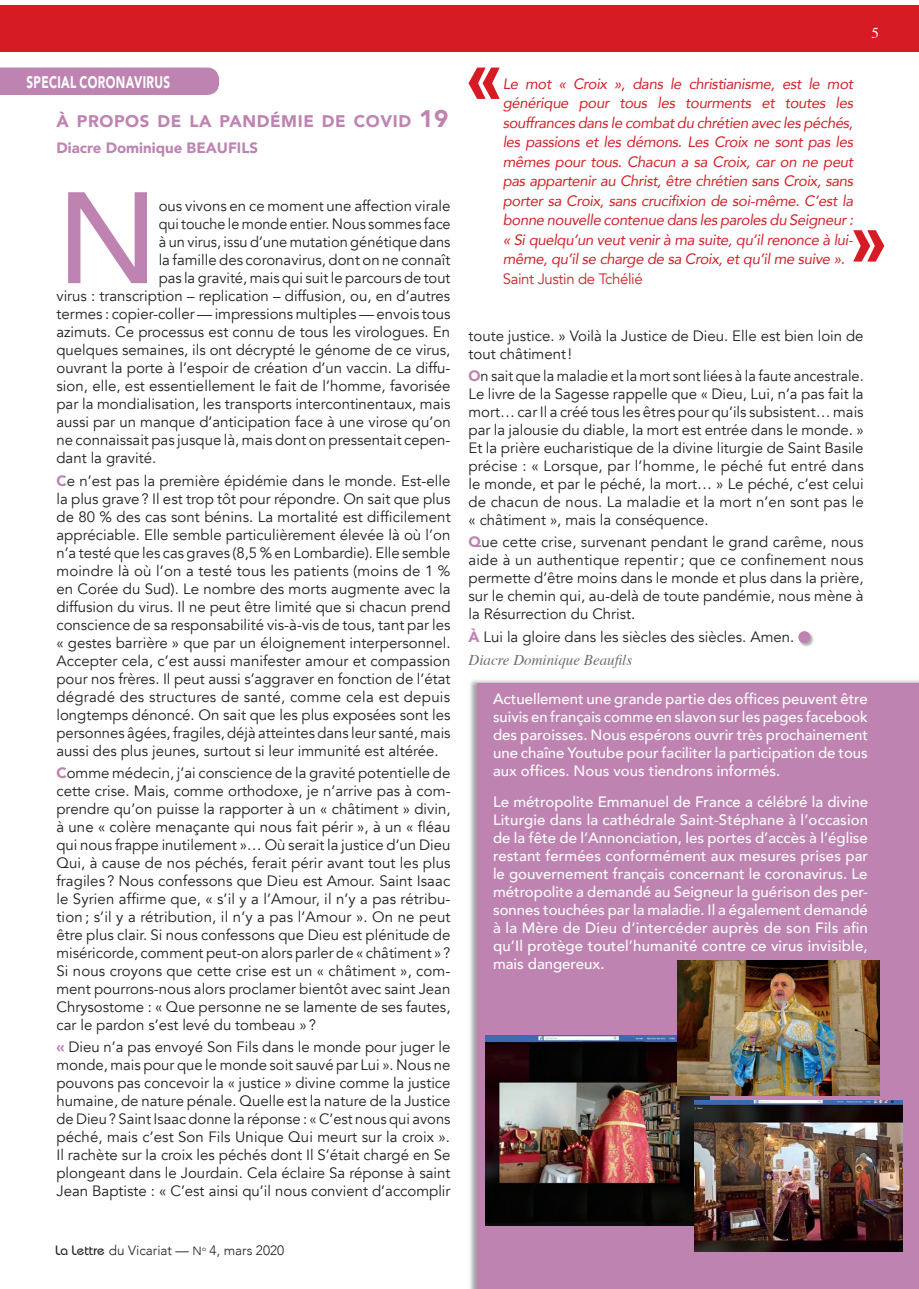
<style>
.page{position:relative;width:919px;height:1289px;background:#fff}
.page>*{position:absolute;margin:0;border:0;box-sizing:border-box;transform-origin:0 0}
.t1{font:500 128.4px "Avenir";color:#bf83b1}
.t2{font:900 16.8px "Avenir";letter-spacing:.035em;color:#bf83b1}
.t3{font:900 16.8px "Avenir";letter-spacing:.03em;color:#fff;scale:.69 1}
.t4{font:15px/18px "Avenir";color:#231f20;text-align:justify}
.t5{font:500 15px/18px "Avenir";color:#fff;text-align:justify}
.t6{font:italic 15px/19.5px "Avenir";letter-spacing:-.025em;color:#d1232a;text-align:justify}
.t7{font:15px "Avenir";color:#231f20;scale:.96 1}
.t8{font:900 15px "Avenir";color:#bf83b1}
.t9{font:italic 15px "Times";color:#6c6d70}
.t10{font:15px "Avenir";letter-spacing:-.025em;color:#d1232a}
.t11{font:15px "Times";color:#fff}
.t12{font:300 13.5px "Avenir";color:#231f20}
.s1{font-size:24px}
.s2{font-weight:900;color:#bf83b1}
.s3{font-family:"Bauhaus";font-weight:500}
.s4{font-size:12px}
</style>
<div class="page">
<div style="left:468px;top:678px;width:450px;height:610px;background:#231f20;opacity:.42"></div>
<div style="left:477px;top:683px;width:441px;height:605px;background:#bf83b1"></div>
<div style="left:0;top:5px;width:918px;height:46px;background:#d71b25"></div>
<div style="left:798px;top:631px;width:16px;height:16px;background:#231f20;opacity:.35"></div>
<div style="left:798px;top:631px;width:12px;height:12px;background:#bf83b1;border-radius:50%"></div>
<div style="left:0;top:68px;width:219px;height:27px;background:#bf83b1"></div>
<svg style="left:468px;top:68px;width:31px;height:31px"></svg>
<svg style="left:853px;top:230px;width:31px;height:31px"></svg>
<img style="left:485px;top:1035px;width:224px;height:190px">
<img style="left:694px;top:1100px;width:208px;height:151px">
<img style="left:677px;top:960px;width:202px;height:135px">
<p class="t3" style="left:27px;top:67px;width:208px">SPECIAL CORONAVIRUS</p>
<p class="t2" style="left:56px;top:106px;width:393px">À PROPOS DE LA PANDÉMIE DE COVID <span class="s1">19</span></p>
<p class="t8" style="left:56px;top:135px;width:203px">Diacre Dominique BEAUFILS</p>
<h1 class="t1" style="left:56px;top:127px;width:104px">N</h1>
<p class="t4" style="left:159px;top:197px;width:293px">ous vivons en ce moment une affection virale</p>
<p class="t7" style="left:159px;top:215px;width:305px">qui touche le monde entier. Nous sommes face</p>
<p class="t4" style="left:159px;top:233px;width:293px">à un virus, issu d’une mutation génétique dans</p>
<p class="t4" style="left:159px;top:251px;width:293px">la famille des coronavirus, dont on ne connaît</p>
<p class="t4" style="left:159px;top:269px;width:293px">pas la gravité, mais qui suit le parcours de tout</p>
<p class="t4" style="left:56px;top:287px;width:395px">virus : transcription – replication – diffusion, ou, en d’autres</p>
<p class="t4" style="left:56px;top:305px;width:395px">termes : copier-coller — impressions multiples — envois tous</p>
<p class="t4" style="left:56px;top:323px;width:395px">azimuts. Ce processus est connu de tous les virologues. En</p>
<p class="t4" style="left:56px;top:341px;width:395px">quelques semaines, ils ont décrypté le génome de ce virus,</p>
<p class="t4" style="left:56px;top:359px;width:395px">ouvrant la porte à l’espoir de création d’un vaccin. La diffu-</p>
<p class="t4" style="left:56px;top:377px;width:395px">sion, elle, est essentiellement le fait de l’homme, favorisée</p>
<p class="t4" style="left:56px;top:395px;width:395px">par la mondialisation, les transports intercontinentaux, mais</p>
<p class="t4" style="left:56px;top:413px;width:396px">aussi par un manque d’anticipation face à une virose qu’on</p>
<p class="t4" style="left:56px;top:431px;width:395px">ne connaissait pas jusque là, mais dont on pressentait cepen-</p>
<p class="t4" style="left:56px;top:449px;width:101px">dant la gravité.</p>
<p class="t4" style="left:56px;top:471px;width:396px"><span class="s2">C</span>e n’est pas la première épidémie dans le monde. Est-elle la plus grave? Il est trop tôt pour répondre. On sait que plus de 80 % des cas sont bénins. La mortalité est difficilement appréciable. Elle semble particulièrement élevée là où l’on n’a testé que les cas graves (8,5 % en Lombardie). Elle semble moindre là où l’on a testé tous les patients (moins de 1 % en Corée du Sud). Le nombre des morts augmente avec la diffusion du virus. Il ne peut être limité que si chacun prend conscience de sa responsabilité vis-à-vis de tous, tant par les « gestes barrière » que par un éloignement interpersonnel.<br>Accepter cela, c’est aussi manifester amour et compassion pour nos frères. Il peut aussi s’aggraver en fonction de l’état dégradé des structures de santé, comme cela est depuis longtemps dénoncé. On sait que les plus exposées sont les personnes âgées, fragiles, déjà atteintes dans leur santé, mais aussi des plus jeunes, surtout si leur immunité est altérée.</p>
<p class="t4" style="left:56px;top:764px;width:396px"><span class="s2">C</span>omme médecin, j’ai conscience de la gravité potentielle de cette crise. Mais, comme orthodoxe, je n’arrive pas à com&shy;prendre qu’on puisse la rapporter à un « châtiment » divin, à une « colère menaçante qui nous fait périr », à un « fléau qui nous frappe inutilement »… Où serait la justice d’un Dieu Qui, à cause de nos péchés, ferait périr avant tout les plus fragiles ? Nous confessons que Dieu est Amour. Saint Isaac le Syrien affirme que, « s’il y a l’Amour, il n’y a pas rétribu&shy;tion ; s’il y a rétribution, il n’y a pas l’Amour ». On ne peut être plus clair. Si nous confessons que Dieu est plénitude de miséricorde, comment peut-on alors parler de « châtiment » ?<br>Si nous croyons que cette crise est un « châtiment », com&shy;ment pourrons-nous alors proclamer bientôt avec saint Jean Chrysostome : « Que personne ne se lamente de ses fautes, car le pardon s’est levé du tombeau » ?</p>
<p class="t4" style="left:56px;top:1038px;width:395px"><span class="s2">«</span> Dieu n’a pas envoyé Son Fils dans le monde pour juger le monde, mais pour que le monde soit sauvé par Lui ». Nous ne pouvons pas concevoir la « justice » divine comme la justice humaine, de nature pénale. Quelle est la nature de la Justice de Dieu? Saint Isaac donne la réponse : « C’est nous qui avons péché, mais c’est Son Fils Unique Qui meurt sur la croix ».<br>Il rachète sur la croix les péchés dont Il S’était chargé en Se plongeant dans le Jourdain. Cela éclaire Sa réponse à saint Jean Baptiste : « C’est ainsi qu’il nous convient d’accomplir</p>
<p class="t6" style="left:502px;top:74px;width:352px">Le mot « Croix », dans le christianisme, est le mot générique pour tous les tourments et toutes les souffrances dans le combat du chrétien avec les péchés, les passions et les démons. Les Croix ne sont pas les mêmes pour tous. Chacun a sa Croix, car on ne peut pas appartenir au Christ, être chrétien sans Croix, sans porter sa Croix, sans crucifixion de soi-même. C’est la bonne nouvelle contenue dans les paroles du Seigneur : « Si quelqu’un veut venir à ma suite, qu’il renonce à lui&shy;même, qu’il se charge de sa Croix, et qu’il me suive ».</p>
<p class="t10" style="left:502px;top:270px;width:142px">Saint Justin de Tchélié</p>
<p class="t11" style="left:871px;top:18px;width:9px">5</p>
<p class="t4" style="left:468px;top:327px;width:396px">toute justice. » Voilà la Justice de Dieu. Elle est bien loin de tout châtiment!</p>
<p class="t4" style="left:468px;top:367px;width:397px"><span class="s2">O</span>n sait que la maladie et la mort sont liées à la faute ancestrale.<br>Le livre de la Sagesse rappelle que « Dieu, Lui, n’a pas fait la mort… car Il a créé tous les êtres pour qu’ils subsistent… mais par la jalousie du diable, la mort est entrée dans le monde. » Et la prière eucharistique de la divine liturgie de Saint Basile précise : « Lorsque, par l’homme, le péché fut entré dans le monde, et par le péché, la mort… » Le péché, c’est celui de chacun de nous. La maladie et la mort n’en sont pas le « châtiment », mais la conséquence.</p>
<p class="t4" style="left:468px;top:533px;width:396px"><span class="s2">Q</span>ue cette crise, survenant pendant le grand carême, nous aide à un authentique repentir; que ce confinement nous permette d’être moins dans le monde et plus dans la prière, sur le chemin qui, au-delà de toute pandémie, nous mène à la Résurrection du Christ.</p>
<p class="t4" style="left:468px;top:628px;width:327px"><span class="s2">À</span> Lui la gloire dans les siècles des siècles. Amen.</p>
<p class="t9" style="left:468px;top:647px;width:165px">Diacre Dominique Beaufils</p>
<p class="t5" style="left:493px;top:689px;width:376px">Actuellement une grande partie des offices peuvent être suivis en français comme en slavon sur les pages facebook des paroisses. Nous espérons ouvrir très prochainement une chaîne Youtube pour faciliter la participation de tous aux offices. Nous vous tiendrons informés.</p>
<p class="t5" style="left:493px;top:792px;width:376px">Le métropolite Emmanuel de France a célébré la divine Liturgie dans la cathédrale Saint-Stéphane à l’occasion de la fête de l’Annonciation, les portes d’accès à l’église restant fermées conformément aux mesures prises par le gouvernement français concernant le coronavirus. Le métropolite a demandé au Seigneur la guérison des per&shy;sonnes touchées par la maladie. Il a également demandé à la Mère de Dieu d’intercéder auprès de son Fils afin qu’Il protège toutel’humanité contre ce virus invisible, mais dangereux.</p>
<p class="t12" style="left:55px;top:1242px;width:230px"><span class="s3">La Lettre</span> du Vicariat — <span class="s4">N</span><sup>o</sup> 4, mars 2020</p>
</div>
